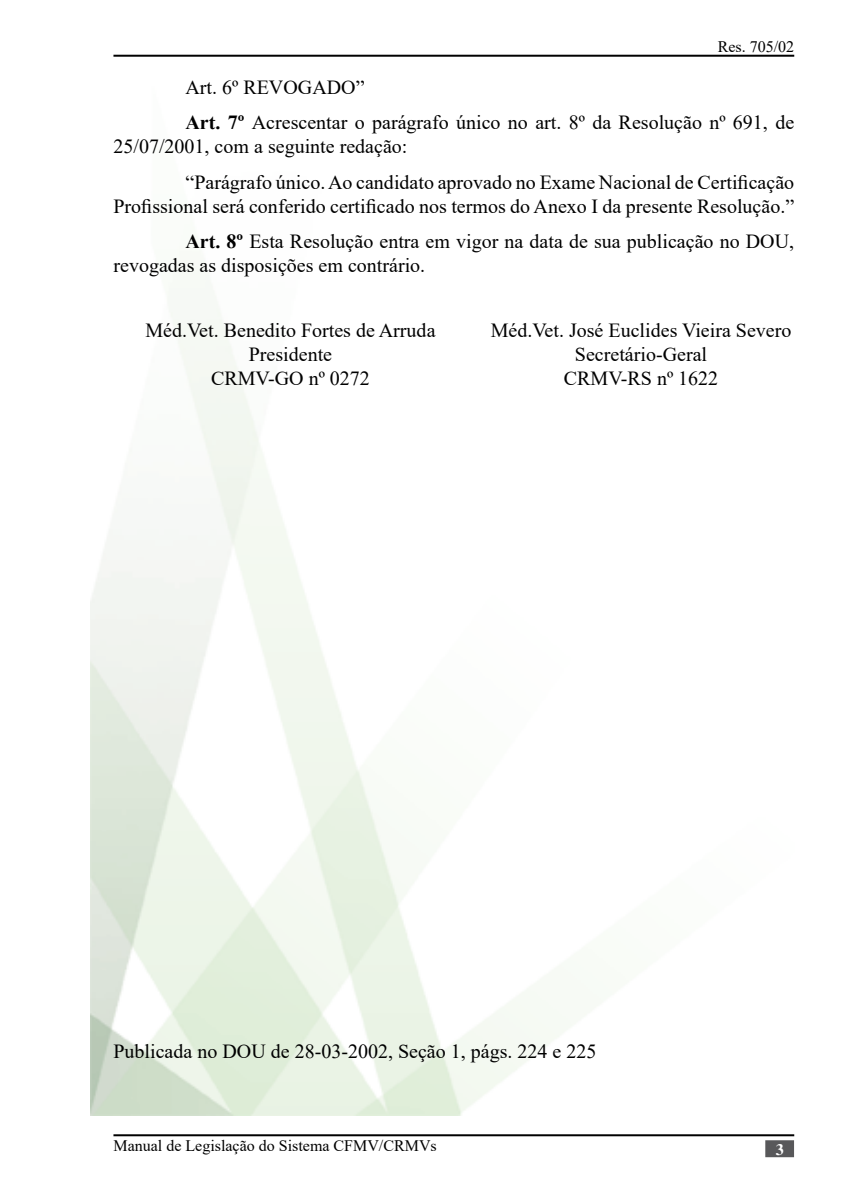
<style>
.page{position:relative;width:851px;height:1191px;background:#fff}
.page>*{position:absolute;margin:0;border:0;box-sizing:border-box;transform-origin:0 0}
.t1{font:20px/24px "Times New Roman";color:#000}
.t2{font:16px "Times New Roman";color:#000}
.t3{font:700 16px "Times";color:#fff}
.s1{font-weight:700}
</style>
<div class="page">
<hr style="left:113px;top:1134px;width:681px;height:2px;background:#000">
<hr style="left:113px;top:55px;width:681px;height:2px;background:#000">
<div style="left:765px;top:1140px;width:28px;height:17px;background:#58585a;border:2px solid #58585a"></div>
<p class="t2" style="left:717px;top:35px;width:78px">Res. 705/02</p>
<p class="t1" style="left:185px;top:69px;width:610px;line-height:35.4px">Art. 6º REVOGADO”<br><span class="s1">Art. 7º</span> Acrescentar o parágrafo único no art. 8º da Resolução nº 691, de</p>
<p class="t1" style="left:185px;top:128px;width:610px;line-height:35.4px;text-indent:-72px">25/07/2001, com a seguinte redação:<br>“Parágrafo único. Ao candidato aprovado no Exame Nacional de Certificação</p>
<p class="t1" style="left:113px;top:188px;width:682px;line-height:35.4px;text-align:right">Profissional será conferido certificado nos termos do Anexo I da presente Resolução.”<br><span class="s1">Art. 8º</span> Esta Resolução entra em vigor na data de sua publicação no DOU,</p>
<p class="t1" style="left:113px;top:253px;width:313px">revogadas as disposições em contrário.</p>
<p class="t1" style="left:145px;top:318px;width:291px;text-align:center">Méd.Vet. Benedito Fortes de Arruda<br>Presidente<br>CRMV-GO nº 0272</p>
<p class="t1" style="left:490px;top:318px;width:302px;text-align:center">Méd.Vet. José Euclides Vieira Severo<br>Secretário-Geral<br>CRMV-RS nº 1622</p>
<p class="t1" style="left:113px;top:1038px;width:484px">Publicada no DOU de 28-03-2002, Seção 1, págs. 224 e 225</p>
<p class="t2" style="left:113px;top:1134px;width:325px">Manual de Legislação do Sistema CFMV/CRMVs</p>
<p class="t3" style="left:775px;top:1140px;width:9px">3</p>
</div>
